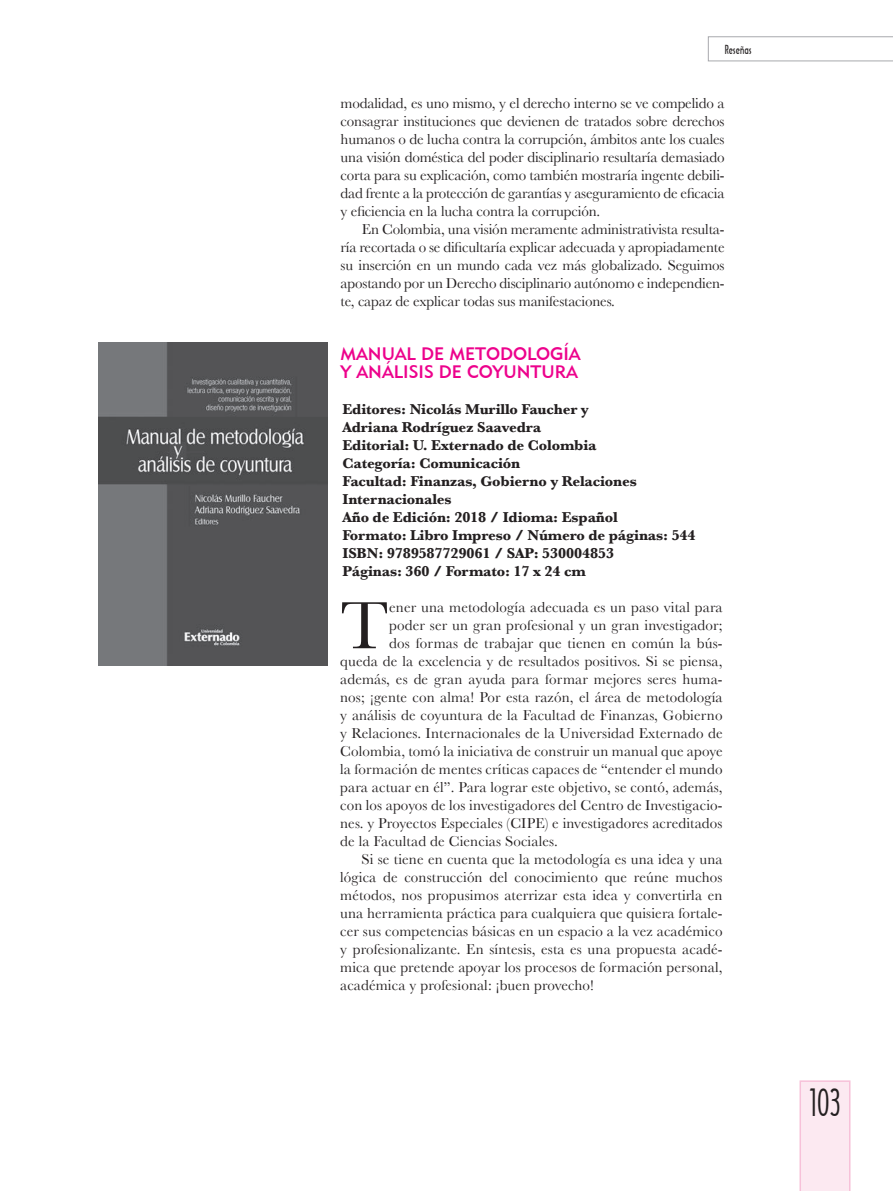
<style>
.page{position:relative;width:893px;height:1191px;background:#fff}
.page>*{position:absolute;margin:0;border:0;box-sizing:border-box;transform-origin:0 0}
.t1{font:69.3px "Baskerville";color:#231f20}
.t2{font:36px "Architecture Plain";color:#231f20;scale:.8 1}
.t3{font:18px/18px "Geometric 415 BT Medium A";color:#ed028c}
.t4{font:15px/18px "Baskerville";letter-spacing:.01em;color:#231f20;text-align:justify}
.t5{font:700 15px/18px "Baskerville";letter-spacing:-.01em;color:#231f20}
.t6{font:12px "Architecture Plain";color:#231f20}
</style>
<div class="page">
<div style="left:799px;top:1080px;width:51px;height:111px;background:#fce9f1"></div>
<svg style="left:708px;top:36px;width:185px;height:25px"></svg>
<img style="left:98px;top:342px;width:229px;height:324px">
<p class="t6" style="left:725px;top:42px;width:28px">Reseñas</p>
<p class="t4" style="left:341px;top:94px;width:386px">modalidad, es uno mismo, y el derecho interno se ve compelido a consagrar instituciones que devienen de tratados sobre derechos humanos o de lucha contra la corrupción, ámbitos ante los cuales una visión doméstica del poder disciplinario resultaría demasiado corta para su explicación, como también mostraría ingente debili&shy;dad frente a la protección de garantías y aseguramiento de eficacia y eficiencia en la lucha contra la corrupción.</p>
<p class="t4" style="left:341px;top:220px;width:386px;text-indent:21px">En Colombia, una visión meramente administrativista resulta&shy;ría recortada o se dificultaría explicar adecuada y apropiadamente su inserción en un mundo cada vez más globalizado. Seguimos apostando por un Derecho disciplinario autónomo e independien&shy;te, capaz de explicar todas sus manifestaciones.</p>
<p class="t3" style="left:340px;top:344px;width:242px">MANUAL DE METODOLOGÍA<br>Y ANÁLISIS DE COYUNTURA</p>
<p class="t5" style="left:342px;top:400px;width:355px">Editores: Nicolás Murillo Faucher y<br>Adriana Rodríguez Saavedra<br>Editorial: U. Externado de Colombia<br>Categoría: Comunicación<br>Facultad: Finanzas, Gobierno y Relaciones Internacionales<br>Año de Edición: 2018 / Idioma: Español<br>Formato: Libro Impreso / Número de páginas: 544<br>ISBN: 9789587729061 / SAP: 530004853<br>Páginas: 360 / Formato: 17 x 24 cm</p>
<h1 class="t1" style="left:340px;top:585px;width:50px">T</h1>
<p class="t4" style="left:389px;top:598px;width:335px">ener una metodología adecuada es un paso vital para</p>
<p class="t4" style="left:389px;top:616px;width:335px">poder ser un gran profesional y un gran investigador;</p>
<p class="t4" style="left:389px;top:634px;width:335px">dos formas de trabajar que tienen en común la bús-</p>
<p class="t4" style="left:340px;top:652px;width:384px">queda de la excelencia y de resultados positivos. Si se piensa,</p>
<p class="t4" style="left:340px;top:670px;width:384px">además, es de gran ayuda para formar mejores seres huma-</p>
<p class="t4" style="left:340px;top:688px;width:384px">nos; ¡gente con alma! Por esta razón, el área de metodología</p>
<p class="t4" style="left:340px;top:706px;width:384px">y análisis de coyuntura de la Facultad de Finanzas, Gobierno</p>
<p class="t4" style="left:340px;top:724px;width:384px">y Relaciones. Internacionales de la Universidad Externado de</p>
<p class="t4" style="left:340px;top:742px;width:384px">Colombia, tomó la iniciativa de construir un manual que apoye</p>
<p class="t4" style="left:340px;top:760px;width:384px">la formación de mentes críticas capaces de “entender el mundo</p>
<p class="t4" style="left:340px;top:778px;width:384px">para actuar en él”. Para lograr este objetivo, se contó, además,</p>
<p class="t4" style="left:340px;top:796px;width:384px">con los apoyos de los investigadores del Centro de Investigacio-</p>
<p class="t4" style="left:340px;top:814px;width:384px">nes. y Proyectos Especiales (CIPE) e investigadores acreditados</p>
<p class="t4" style="left:340px;top:832px;width:219px">de la Facultad de Ciencias Sociales.</p>
<p class="t4" style="left:361px;top:850px;width:363px">Si se tiene en cuenta que la metodología es una idea y una</p>
<p class="t4" style="left:340px;top:868px;width:384px">lógica de construcción del conocimiento que reúne muchos</p>
<p class="t4" style="left:340px;top:886px;width:384px">métodos, nos propusimos aterrizar esta idea y convertirla en</p>
<p class="t4" style="left:340px;top:904px;width:384px">una herramienta práctica para cualquiera que quisiera fortale-</p>
<p class="t4" style="left:340px;top:922px;width:384px">cer sus competencias básicas en un espacio a la vez académico</p>
<p class="t4" style="left:340px;top:940px;width:384px">y profesionalizante. En síntesis, esta es una propuesta acadé-</p>
<p class="t4" style="left:340px;top:958px;width:384px">mica que pretende apoyar los procesos de formación personal,</p>
<p class="t4" style="left:340px;top:976px;width:255px">académica y profesional: ¡buen provecho!</p>
<h2 class="t2" style="left:809px;top:1080px;width:41px">103</h2>
</div>
